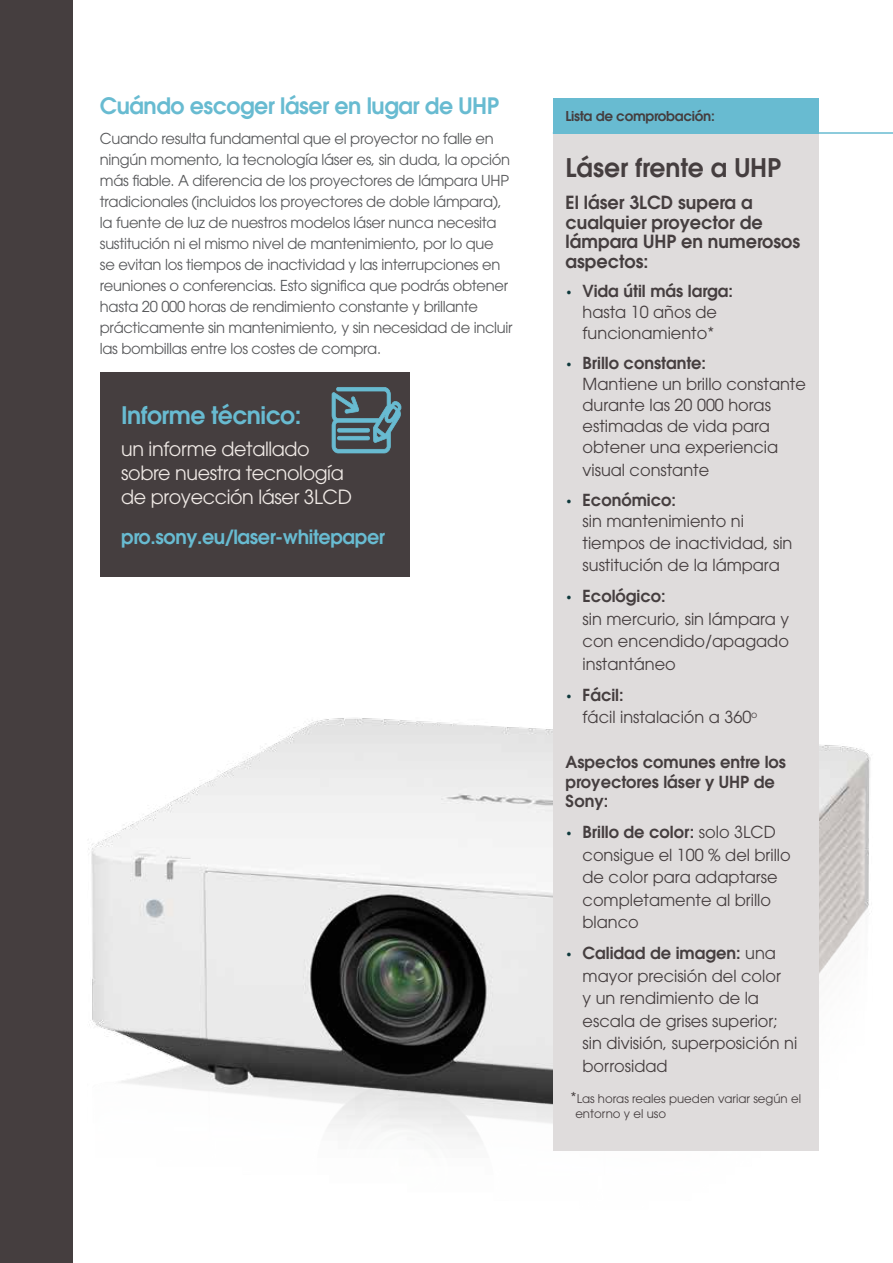
<style>
.page{position:relative;width:893px;height:1263px;background:#fff}
.page>*{position:absolute;margin:0;border:0;box-sizing:border-box;transform-origin:0 0}
.t1{font:600 25.5px "ITC Avant Garde Pro";color:#453e3f}
.t2{font:600 24px "ITC Avant Garde Pro";letter-spacing:-.02em;color:#68bbd1}
.t3{font:600 22.5px "ITC Avant Garde Pro";letter-spacing:-.02em;color:#68bbd1}
.t4{font:19.5px/24px "ITC Avant Garde Pro";letter-spacing:-.02em;color:#efe9e5}
.t5{font:600 19.5px "ITC Avant Garde Pro";letter-spacing:-.02em;color:#68bbd1}
.t6{font:600 18px/19.5px "ITC Avant Garde Pro";color:#453e3f}
.t7{font:16.5px/22.5px "ITC Avant Garde Pro";color:#453e3f}
.t8{font:600 16.5px/19.5px "ITC Avant Garde Pro";color:#453e3f}
.t9{font:15px/21px "ITC Avant Garde Pro";letter-spacing:-.02em;color:#58595b}
.t10{font:600 13.5px "ITC Avant Garde Pro";letter-spacing:-.02em;color:#453e3f}
.t11{font:12px/15px "ITC Avant Garde Pro";color:#453e3f}
.s1{font-weight:600;font-size:12px;color:#0e393c}
.s2{font-weight:600}
.s3{font-size:15px}
</style>
<div class="page">
<div style="left:0;top:0;width:72px;height:1263px;background:#453e3f"></div>
<div style="left:100px;top:372px;width:309px;height:204px;background:#453e3f"></div>
<hr style="left:553px;top:132px;width:340px;height:2px;background:#68bbd1">
<svg style="left:332px;top:387px;width:70px;height:66px"></svg>
<img style="left:72px;top:659px;width:799px;height:604px">
<div style="left:553px;top:116px;width:266px;height:1034px;background:#dfdcdc"></div>
<div style="left:553px;top:98px;width:266px;height:36px;background:#68bbd1"></div>
<h3 class="t3" style="left:100px;top:91px;width:401px">Cuándo escoger láser en lugar de UHP</h3>
<p class="t9" style="left:100px;top:128px;width:414px">Cuando resulta fundamental que el proyector no falle en ningún momento, la tecnología láser es, sin duda, la opción más fiable. A diferencia de los proyectores de lámpara UHP tradicionales (incluidos los proyectores de doble lámpara), la fuente de luz de nuestros modelos láser nunca necesita sustitución ni el mismo nivel de mantenimiento, por lo que<br>se evitan los tiempos de inactividad y las interrupciones en reuniones o conferencias. Esto significa que podrás obtener hasta 20 000 horas de rendimiento constante y brillante prácticamente sin mantenimiento, y sin necesidad de incluir las bombillas entre los costes de compra.</p>
<h2 class="t2" style="left:121px;top:399px;width:182px">Informe técnico:</h2>
<p class="t4" style="left:121px;top:437px;width:232px">un informe detallado sobre nuestra tecnología de proyección láser 3LCD</p>
<p class="t5" style="left:121px;top:524px;width:265px">pro.sony.eu/laser-whitepaper</p>
<p class="t10" style="left:566px;top:107px;width:151px">Lista de comprobación:</p>
<h1 class="t1" style="left:566px;top:151px;width:217px">Láser frente a UHP</h1>
<p class="t6" style="left:566px;top:193px;width:236px">El láser 3LCD supera a cualquier proyector de lámpara UHP en numerosos aspectos:</p>
<p class="t7" style="left:566px;top:281px;width:169px;line-height:21px;text-align:center"><span class="s1">•</span> <span class="s2">Vida útil más larga: </span>hasta 10 años de funcionamiento*</p>
<p class="t7" style="left:583px;top:352px;width:225px;line-height:21px;text-indent:-17px"><span class="s1">•</span> <span class="s2">Brillo constante:<br></span>Mantiene un brillo constante durante las 20 000 horas estimadas de vida para obtener una experiencia</p>
<p class="t7" style="left:583px;top:458px;width:128px">visual constante</p>
<p class="t7" style="left:583px;top:490px;width:211px;line-height:21px;text-indent:-17px"><span class="s1">•</span> <span class="s2">Económico:<br></span>sin mantenimiento ni tiempos de inactividad, sin</p>
<p class="t7" style="left:583px;top:553px;width:199px">sustitución de la lámpara</p>
<p class="t7" style="left:583px;top:584px;width:208px;text-indent:-17px"><span class="s1">•</span> <span class="s2">Ecológico:<br></span>sin mercurio, sin lámpara y con encendido/apagado instantáneo</p>
<p class="t7" style="left:583px;top:683px;width:176px;text-indent:-17px"><span class="s1">•</span> <span class="s2">Fácil:<br></span>fácil instalación a 360<sup>o</sup></p>
<p class="t8" style="left:566px;top:752px;width:222px">Aspectos comunes entre los proyectores láser y UHP de<br>Sony:</p>
<p class="t7" style="left:583px;top:820px;width:210px;text-indent:-17px"><span class="s1">•</span> <span class="s2">Brillo de color:</span> solo 3LCD consigue el 100 % del brillo de color para adaptarse completamente al brillo blanco</p>
<p class="t7" style="left:583px;top:941px;width:216px;text-indent:-17px"><span class="s1">•</span> <span class="s2">Calidad de imagen:</span> una mayor precisión del color<br>y un rendimiento de la escala de grises superior; sin división, superposición ni borrosidad</p>
<p class="t11" style="left:575px;top:1090px;width:227px;text-indent:-5px"><span class="s3">*</span>Las horas reales pueden variar según el entorno y el uso</p>
</div>
